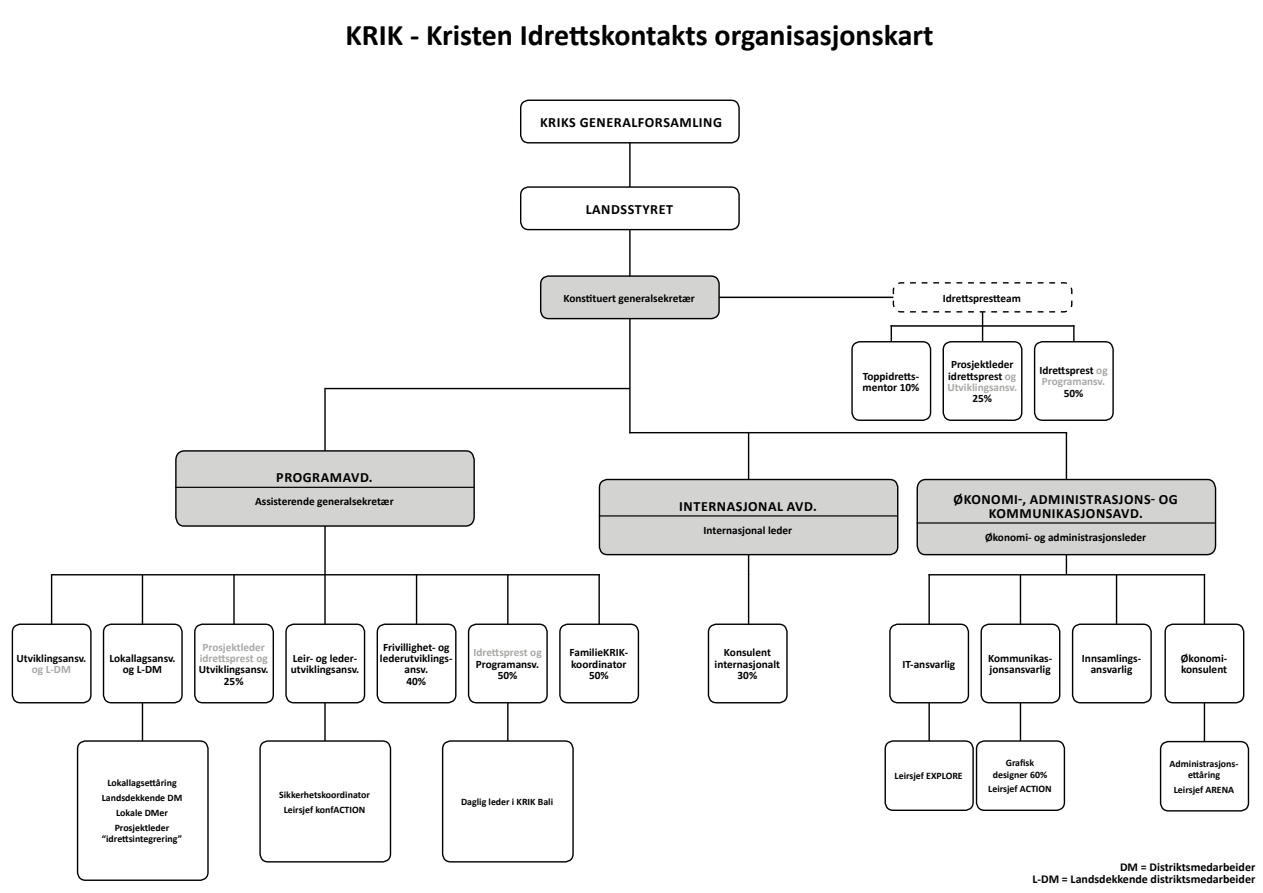
<style>
.page{position:relative;width:1263px;height:893px;background:#fff}
.page>*{position:absolute;margin:0;border:0;box-sizing:border-box;transform-origin:0 0}
.t1{font:700 30px "Calibri";color:#000}
.t2{font:700 14.1px/14.1px "Calibri";letter-spacing:.04em;color:#000;text-align:center}
.t3{font:700 12px/12px "Calibri";color:#000;text-align:right}
.t4{font:700 11.25px/11.2px "Calibri";color:#000;text-align:center}
.t5{font:700 11.25px/11.2px "Calibri";color:#a9a8a6}
.t6{font:700 9.9px/15px "Calibri";color:#000;text-align:center}
.s1{color:#a9a8a6}
.s2{color:#000}
</style>
<div class="page">
<hr style="left:629px;top:297px;width:298px;height:1px;background:#000">
<hr style="left:629px;top:135px;width:2px;height:298px;background:#000">
<hr style="left:325px;top:388px;width:305px;height:1px;background:#000">
<hr style="left:629px;top:432px;width:438px;height:1px;background:#000">
<div style="left:521px;top:100px;width:218px;height:43px;background:#fff;border-radius:8px"></div>
<div style="left:520px;top:100px;width:220px;height:43px;border:1px solid #000;border-radius:8px"></div>
<div style="left:541px;top:276px;width:178px;height:43px;background:#d3d3d2;border-radius:8px"></div>
<div style="left:540px;top:275px;width:180px;height:44px;border:1px solid #000;border-radius:8px"></div>
<hr style="left:890px;top:325px;width:184px;height:2px;background:#000">
<hr style="left:890px;top:325px;width:2px;height:70px;background:#000">
<div style="left:852px;top:342px;width:78px;height:78px;background:#fff;border-radius:8px"></div>
<div style="left:851px;top:341px;width:80px;height:80px;border:1px solid #000;border-radius:8px"></div>
<hr style="left:982px;top:294px;width:1px;height:51px;background:#000">
<div style="left:943px;top:342px;width:79px;height:78px;background:#fff;border-radius:8px"></div>
<div style="left:942px;top:341px;width:80px;height:80px;border:1px solid #000;border-radius:8px"></div>
<hr style="left:1073px;top:325px;width:1px;height:81px;background:#000">
<div style="left:1034px;top:342px;width:79px;height:78px;background:#fff;border-radius:8px"></div>
<div style="left:1034px;top:341px;width:80px;height:80px;border:1px solid #000;border-radius:8px"></div>
<svg style="left:892px;top:282px;width:181px;height:31px"></svg>
<div style="left:521px;top:187px;width:218px;height:43px;background:#fff;border-radius:8px"></div>
<div style="left:520px;top:186px;width:220px;height:44px;border:1px solid #000;border-radius:8px"></div>
<hr style="left:598px;top:574px;width:2px;height:105px;background:#000">
<div style="left:560px;top:624px;width:78px;height:79px;background:#fff;border-radius:8px"></div>
<div style="left:559px;top:623px;width:80px;height:80px;border:1px solid #000;border-radius:8px"></div>
<hr style="left:416px;top:574px;width:1px;height:105px;background:#000">
<div style="left:377px;top:624px;width:79px;height:79px;background:#fff;border-radius:8px"></div>
<div style="left:377px;top:623px;width:79px;height:80px;border:1px solid #000;border-radius:8px"></div>
<hr style="left:324px;top:388px;width:2px;height:187px;background:#000">
<hr style="left:51px;top:574px;width:549px;height:1px;background:#000">
<svg style="left:175px;top:449px;width:300px;height:78px;background:#c6c6c5"></svg>
<hr style="left:233px;top:575px;width:2px;height:53px;background:#000">
<div style="left:195px;top:624px;width:78px;height:79px;background:#fff;border-radius:8px"></div>
<div style="left:194px;top:623px;width:80px;height:80px;border:1px solid #000;border-radius:8px"></div>
<hr style="left:51px;top:575px;width:1px;height:53px;background:#000">
<div style="left:12px;top:624px;width:79px;height:79px;background:#fff;border-radius:8px"></div>
<div style="left:12px;top:623px;width:80px;height:80px;border:1px solid #000;border-radius:8px"></div>
<hr style="left:507px;top:575px;width:1px;height:219px;background:#000">
<div style="left:469px;top:624px;width:78px;height:79px;background:#fff;border-radius:8px"></div>
<div style="left:468px;top:623px;width:80px;height:80px;border:1px solid #000;border-radius:8px"></div>
<div style="left:443px;top:741px;width:130px;height:121px;background:#fff;border-radius:8px"></div>
<div style="left:442px;top:740px;width:132px;height:122px;border:1px solid #000;border-radius:8px"></div>
<hr style="left:324px;top:575px;width:2px;height:219px;background:#000">
<div style="left:286px;top:624px;width:79px;height:79px;background:#fff;border-radius:8px"></div>
<div style="left:285px;top:623px;width:80px;height:80px;border:1px solid #000;border-radius:8px"></div>
<div style="left:260px;top:741px;width:130px;height:121px;background:#fff;border-radius:8px"></div>
<div style="left:259px;top:740px;width:132px;height:122px;border:1px solid #000;border-radius:8px"></div>
<hr style="left:142px;top:575px;width:1px;height:219px;background:#000">
<div style="left:104px;top:624px;width:78px;height:79px;background:#fff;border-radius:8px"></div>
<div style="left:103px;top:623px;width:80px;height:80px;border:1px solid #000;border-radius:8px"></div>
<div style="left:77px;top:740px;width:132px;height:141px;border:1px solid #000;border-radius:8px"></div>
<hr style="left:748px;top:432px;width:1px;height:143px;background:#000">
<div style="left:599px;top:479px;width:299px;height:76px;background:#d3d3d2;border-radius:8px"></div>
<hr style="left:599px;top:515px;width:298px;height:1px;background:#000">
<div style="left:599px;top:479px;width:299px;height:76px;border:1px solid #000;border-radius:8px"></div>
<hr style="left:748px;top:574px;width:1px;height:104px;background:#000">
<div style="left:708px;top:624px;width:79px;height:79px;background:#fff;border-radius:8px"></div>
<div style="left:708px;top:623px;width:80px;height:80px;border:1px solid #000;border-radius:8px"></div>
<hr style="left:1020px;top:574px;width:1px;height:207px;background:#000">
<div style="left:981px;top:624px;width:79px;height:79px;background:#fff;border-radius:8px"></div>
<div style="left:980px;top:623px;width:80px;height:80px;border:1px solid #000;border-radius:8px"></div>
<div style="left:976px;top:741px;width:88px;height:69px;background:#fff;border-radius:8px"></div>
<div style="left:976px;top:740px;width:89px;height:71px;border:1px solid #000;border-radius:8px"></div>
<hr style="left:1116px;top:574px;width:1px;height:81px;background:#000">
<hr style="left:1066px;top:432px;width:1px;height:143px;background:#000">
<hr style="left:928px;top:574px;width:277px;height:1px;background:#000">
<div style="left:1072px;top:624px;width:79px;height:79px;background:#fff;border-radius:8px"></div>
<div style="left:1072px;top:623px;width:80px;height:80px;border:1px solid #000;border-radius:8px"></div>
<hr style="left:1204px;top:574px;width:1px;height:203px;background:#000">
<div style="left:1165px;top:624px;width:79px;height:79px;background:#fff;border-radius:8px"></div>
<div style="left:1164px;top:623px;width:80px;height:80px;border:1px solid #000;border-radius:8px"></div>
<div style="left:1160px;top:742px;width:88px;height:69px;background:#fff;border-radius:8px"></div>
<div style="left:1160px;top:741px;width:89px;height:70px;border:1px solid #000;border-radius:8px"></div>
<svg style="left:916px;top:478px;width:301px;height:78px;background:#c7c7c6"></svg>
<hr style="left:928px;top:574px;width:2px;height:189px;background:#000">
<div style="left:890px;top:624px;width:78px;height:79px;background:#fff;border-radius:8px"></div>
<div style="left:889px;top:623px;width:80px;height:80px;border:1px solid #000;border-radius:8px"></div>
<div style="left:885px;top:741px;width:88px;height:69px;background:#fff;border-radius:8px"></div>
<div style="left:884px;top:740px;width:90px;height:71px;border:1px solid #000;border-radius:8px"></div>
<h1 class="t1" style="left:346px;top:16px;width:589px">KRIK - Kristen Idrettskontakts organisasjonskart</h1>
<p class="t2" style="left:540px;top:115px;width:183px">KRIKS GENERALFORSAMLING</p>
<p class="t2" style="left:276px;top:471px;width:98px">PROGRAMAVD.</p>
<p class="t4" style="left:255px;top:496px;width:140px">Assisterende generalsekretær</p>
<p class="t2" style="left:586px;top:202px;width:89px">LANDSSTYRET</p>
<p class="t4" style="left:563px;top:292px;width:133px">Konstituert generalsekretær</p>
<p class="t2" style="left:679px;top:499px;width:139px">INTERNASJONAL AVD.</p>
<p class="t4" style="left:704px;top:524px;width:90px">Internasjonal leder</p>
<p class="t4" style="left:943px;top:292px;width:80px">Idrettsprestteam</p>
<p class="t4" style="left:862px;top:370px;width:58px;text-align:left">Toppidretts&shy;mentor 10%</p>
<p class="t4" style="left:947px;top:359px;width:71px">Prosjektleder idrettsprest <span class="s1">og<br>Utviklingsansv.</span></p>
<p class="t4" style="left:972px;top:393px;width:21px">25%</p>
<p class="t5" style="left:1039px;top:365px;width:70px"><span class="s2">Idrettsprest</span> og<br>Programansv.</p>
<p class="t4" style="left:1064px;top:387px;width:21px">50%</p>
<p class="t2" style="left:953px;top:492px;width:226px">ØKONOMI-, ADMINISTRASJONS- OG<br>KOMMUNIKASJONSAVD.</p>
<p class="t4" style="left:985px;top:531px;width:163px">Økonomi- og administrasjonsleder</p>
<p class="t4" style="left:16px;top:653px;width:71px">Utviklingsansv.</p>
<p class="t5" style="left:32px;top:664px;width:41px">og L-DM</p>
<p class="t4" style="left:109px;top:653px;width:68px">Lokallagsansv. og L-DM</p>
<p class="t5" style="left:200px;top:641px;width:70px">Prosjektleder idrettsprest og</p>
<p class="t4" style="left:199px;top:664px;width:71px">Utviklingsansv.<br>25%</p>
<p class="t4" style="left:291px;top:653px;width:70px;text-align:left">Leir- og leder&shy;utviklingsansv.</p>
<p class="t4" style="left:380px;top:641px;width:74px">Frivillighet- og lederutviklings&shy;ansv.<br>40%</p>
<p class="t5" style="left:473px;top:647px;width:70px">Idrettsprest og</p>
<p class="t4" style="left:476px;top:658px;width:65px">Programansv.<br>50%</p>
<p class="t4" style="left:570px;top:647px;width:60px">FamilieKRIK&shy;koordinator<br>50%</p>
<p class="t6" style="left:102px;top:775px;width:82px">Lokallagsettåring<br>Landsdekkende DM<br>Lokale DMer<br>Prosjektleder</p>
<p class="t6" style="left:102px;top:832px;width:82px">“idrettsintegrering”</p>
<p class="t6" style="left:279px;top:787px;width:92px">Sikkerhetskoordinator<br>Leirsjef konfACTION</p>
<p class="t6" style="left:461px;top:794px;width:94px">Daglig leder i KRIK Bali</p>
<p class="t4" style="left:715px;top:647px;width:67px">Konsulent internasjonalt<br>30%</p>
<p class="t4" style="left:902px;top:658px;width:54px">IT-ansvarlig</p>
<p class="t4" style="left:988px;top:653px;width:66px;text-align:left">Kommunikas&shy;jonsansvarlig</p>
<p class="t4" style="left:1082px;top:653px;width:61px">Innsamlings&shy;ansvarlig</p>
<p class="t4" style="left:1181px;top:653px;width:48px;text-align:left">Økonomi&shy;konsulent</p>
<p class="t6" style="left:894px;top:768px;width:70px">Leirsjef EXPLORE</p>
<p class="t6" style="left:993px;top:757px;width:56px;line-height:11.2px">Grafisk designer 60%</p>
<p class="t6" style="left:988px;top:782px;width:65px">Leirsjef ACTION</p>
<p class="t6" style="left:1169px;top:758px;width:70px;line-height:11.2px">Administrasjons&shy;ettåring</p>
<p class="t6" style="left:1174px;top:782px;width:62px">Leirsjef ARENA</p>
<p class="t3" style="left:1032px;top:861px;width:224px">DM = Distriktsmedarbeider<br>L-DM = Landsdekkende distriktsmedarbeider</p>
</div>
